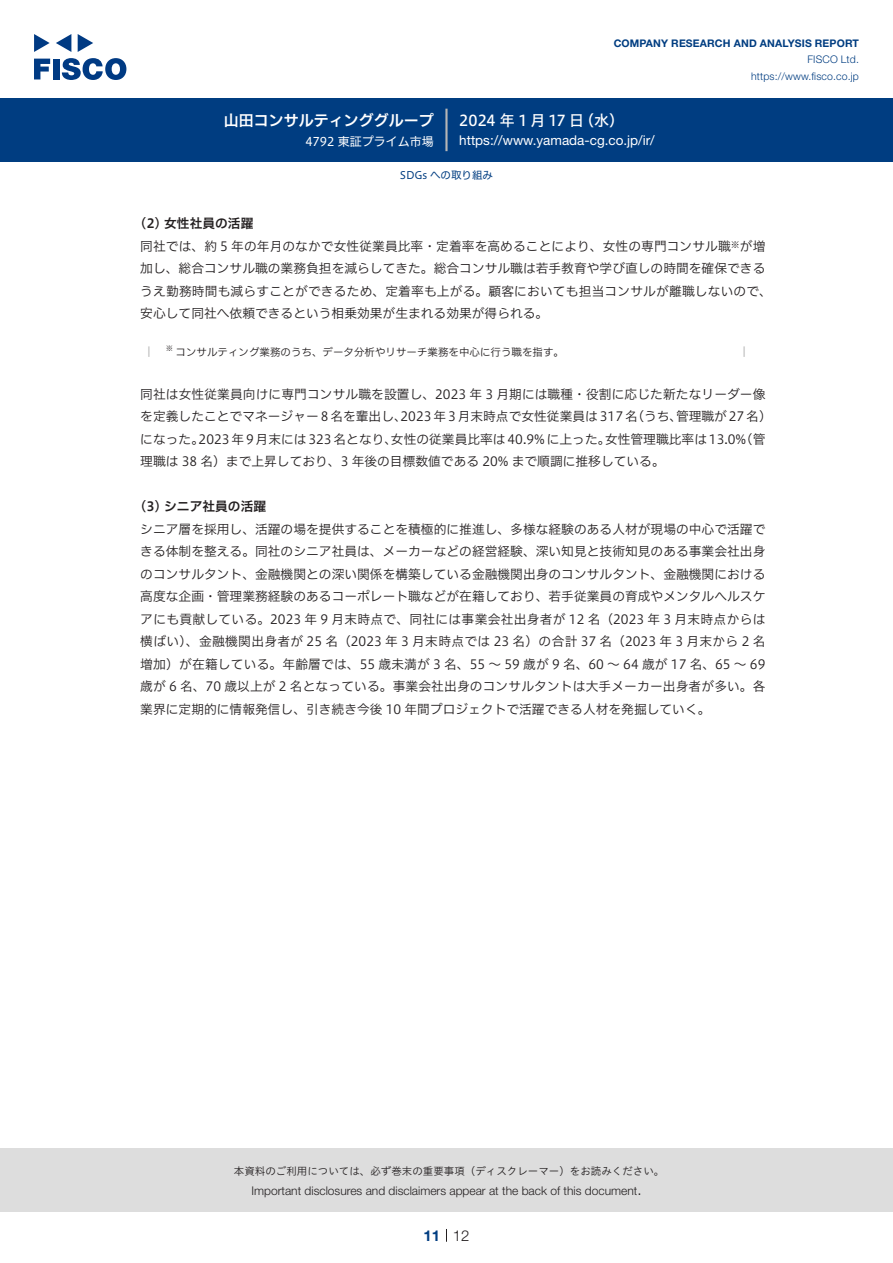
<style>
.page{position:relative;width:893px;height:1263px;background:#fff}
.page>*{position:absolute;margin:0;border:0;box-sizing:border-box;transform-origin:0 0}
.t1{font:15px "Hiragino UD Sans F Std N W6";color:#fff}
.t2{font:15px "Hiragino UD Sans F Std N W5";color:#fff}
.t3{font:300 15px "Helvetica Neue LT Std";color:#231f20}
.t4{font:700 15px "Helvetica Neue LT Std";color:#003d81}
.t5{font:13.5px "Helvetica Neue LT Std";color:#fff}
.本文3mm{font:12.75px/22.5px "Hiragino UD Sans F Std N W3";color:#231f20}
.小タイトル3mm{font:12.75px "Hiragino UD Sans F Std N W6";color:#231f20}
.t6{font:300 12px "Helvetica Neue LT Std";color:#231f20}
.t7{font:12px "Hiragino UD Sans F Std N W4";color:#fff}
.t8{font:10.5px "Hiragino UD Sans Std W3";color:#231f20}
.t9{font:10.5px "Hiragino UD Sans F Std N W3";color:#231f20}
.t10{font:700 10.5px "Helvetica Neue LT Std";letter-spacing:.015em;color:#003d81}
.t11{font:300 10.5px/16.5px "Helvetica Neue LT Std";letter-spacing:.015em;color:#003d81;text-align:right}
.ヘッダー{font:10.5px "Hiragino UD Sans F Std N W4";color:#003d81}
.本文3mm-2{font:8.85px "Hiragino UD Sans F Std N W3";color:#231f20}
.t12{font:7.35px "Hiragino UD Sans F Std N W3";color:#231f20}
</style>
<div class="page">
<div style="left:0;top:1148px;width:893px;height:64px;background:#ddd"></div>
<svg style="left:34px;top:59px;width:16px;height:20px"></svg>
<div style="left:53px;top:59px;width:6px;height:20px;background:#003a83"></div>
<svg style="left:62px;top:58px;width:64px;height:22px"></svg>
<svg style="left:34px;top:34px;width:16px;height:18px"></svg>
<svg style="left:78px;top:34px;width:15px;height:18px"></svg>
<svg style="left:56px;top:34px;width:15px;height:18px"></svg>
<div style="left:0;top:98px;width:893px;height:64px;background:#003d81"></div>
<hr style="left:445px;top:109px;width:3px;height:42px;background:#b5b5b6">
<svg style="left:446px;top:1229px;width:1px;height:13px"></svg>
<svg style="left:148px;top:346px;width:2px;height:11px"></svg>
<svg style="left:743px;top:346px;width:2px;height:11px"></svg>
<p class="t1" style="left:224px;top:109px;width:212px">山田コンサルティンググループ</p>
<p class="t7" style="left:305px;top:132px;width:130px">4792 東証プライム市場</p>
<p class="t10" style="left:614px;top:37px;width:247px">COMPANY RESEARCH AND ANALYSIS REPORT</p>
<p class="t11" style="left:751px;top:51px;width:109px">FISCO Ltd. https://www.fisco.co j p.</p>
<p class="t2" style="left:459px;top:109px;width:126px">2024 年 1 月 17 日</p>
<p class="t2" style="left:579px;top:109px;width:46px">（水(</p>
<p class="t5" style="left:459px;top:132px;width:197px">https://www.yamada- c g . c o j p. /i r/</p>
<p class="小タイトル3mm" style="left:140px;top:214px;width:115px">2( ) 女性社員の活躍</p>
<p class="ヘッダー" style="left:400px;top:167px;width:95px">SDGs への取り組み</p>
<p class="本文3mm" style="left:740px;top:234px;width:27px">が増</p>
<p class="本文3mm" style="left:140px;top:234px;width:633px">同社では、約 5 年の年月のなかで女性従業員比率・定着率を高めることにより、女性の専門コンサル職<br>加し、総合コンサル職の業務負担を減らしてきた。総合コンサル職は若手教育や学び直しの時間を確保できるうえ勤務時間も減らすことができるため、定着率も上がる。顧客においても担当コンサルが離職しないので、安心して同社へ依頼できるという相乗効果が生まれる効果が得られる。</p>
<p class="t9" style="left:176px;top:344px;width:390px">コンサルティング業務のうち、データ分析やリサーチ業務を中心に行う職を指す。</p>
<p class="本文3mm-2" style="left:731px;top:238px;width:10px">※</p>
<p class="t12" style="left:166px;top:343px;width:9px">※</p>
<p class="本文3mm" style="left:676px;top:382px;width:97px;text-indent:-536px">同社は女性従業員向けに専門コンサル職を設置し、2023 年 3 月期には職種・役割に応じた新たなリーダー像管理職が27 名(</p>
<p class="本文3mm" style="left:140px;top:405px;width:268px">を定義したことでマネージャー8 名を輩出し、</p>
<p class="本文3mm" style="left:400px;top:405px;width:283px">2023年 3 月末時点で女性従業員は 317 （名うち、</p>
<p class="本文3mm" style="left:199px;top:427px;width:200px">2023年 9 月末には 323 名となり、</p>
<p class="本文3mm" style="left:605px;top:427px;width:143px">女性管理職比率は13.0%</p>
<p class="本文3mm" style="left:740px;top:427px;width:27px">（管</p>
<p class="本文3mm" style="left:391px;top:427px;width:221px">女性の従業員比率は40.9% に上った。</p>
<p class="本文3mm" style="left:140px;top:427px;width:526px">になった。<br>理職は 38 名）まで上昇しており、3 年後の目標数値である 20% まで順調に推移している。</p>
<p class="小タイトル3mm" style="left:140px;top:497px;width:127px">3( ) シニア社員の活躍</p>
<p class="本文3mm" style="left:140px;top:517px;width:627px;text-align:justify">シニア層を採用し、活躍の場を提供することを積極的に推進し、多様な経験のある人材が現場の中心で活躍できる体制を整える。同社のシニア社員は、メーカーなどの経営経験、深い知見と技術知見のある事業会社出身のコンサルタント、金融機関との深い関係を構築している金融機関出身のコンサルタント、金融機関における高度な企画・管理業務経験のあるコーポレート職などが在籍しており、若手従業員の育成やメンタルヘルスケアにも貢献している。2023 年 9 月末時点で、同社には事業会社出身者が 12 名（2023 年 3 月末時点からは横ばい）、金融機関出身者が 25 名（2023 年 3 月末時点では 23 名）の合計 37 名（2023 年 3 月末から 2 名増加）が在籍している。年齢層では、55 歳未満が 3 名、55 ～ 59 歳が 9 名、60 ～ 64 歳が 17 名、65 ~ 69歳が 6 名、70 歳以上が 2 名となっている。事業会社出身のコンサルタントは大手メーカー出身者が多い。各業界に定期的に情報発信し、引き続き今後 10 年間プロジェクトで活躍できる人材を発掘していく。</p>
<p class="t8" style="left:234px;top:1163px;width:432px">本資料のご利用については、必ず巻末の重要事項（ディスクレーマー）をお読みください。</p>
<p class="t3" style="left:637px;top:1180px;width:6px">.</p>
<p class="t6" style="left:251px;top:1183px;width:387px">Important disclosures and disclaimers appear at the back of this document</p>
<p class="t4" style="left:423px;top:1226px;width:18px">11</p>
<p class="t3" style="left:453px;top:1226px;width:18px">12</p>
</div>
